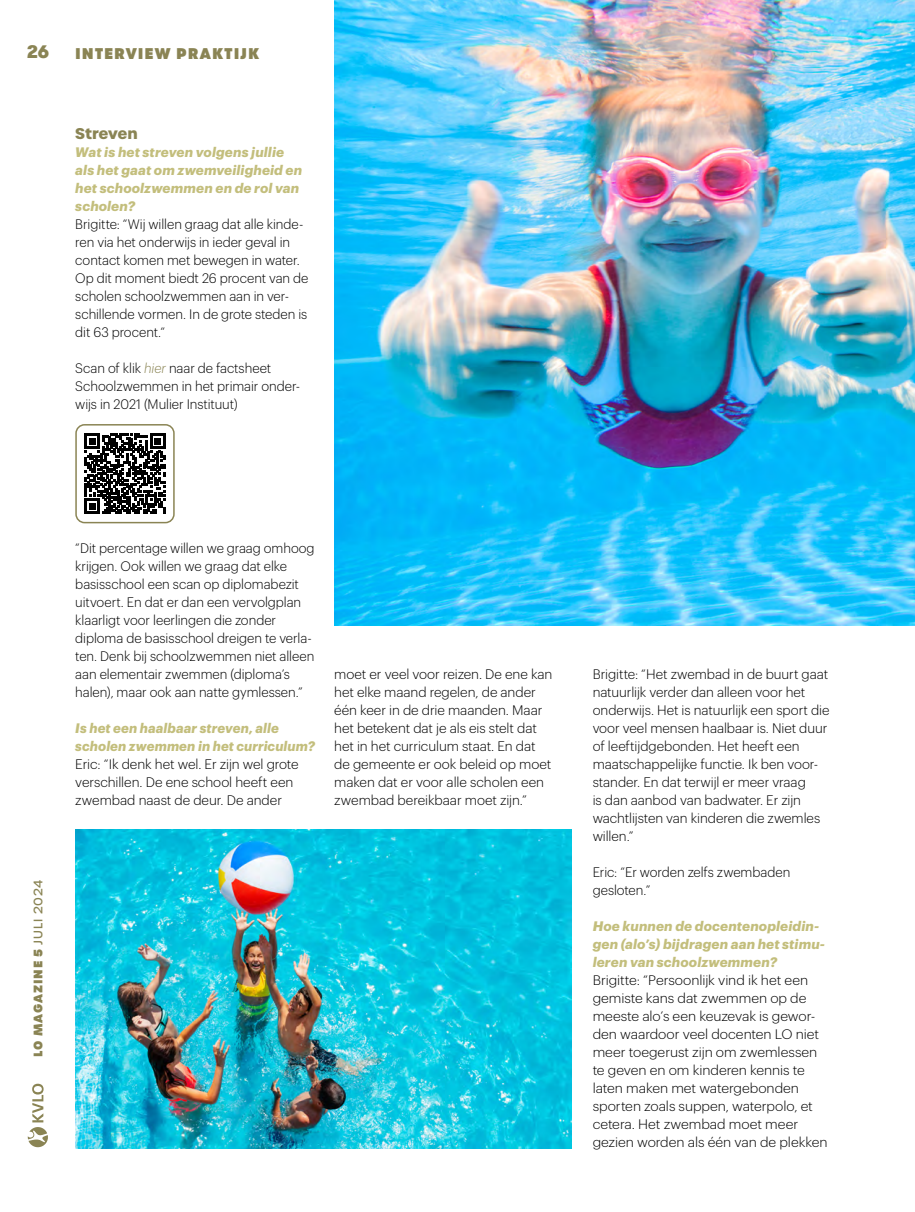
<style>
.page{position:relative;width:915px;height:1212px;background:#fff}
.page>*{position:absolute;margin:0;border:0;box-sizing:border-box;transform-origin:0 0}
.t1{font:900 18px "GT Walsheim Pro";color:#8a8454}
.t2{font:800 15px "Urbane";letter-spacing:.06em;color:#8a8454}
.t3{font:700 15px "Urbane";letter-spacing:-.015em;color:#8a8454}
.t4{font:300 13.5px/18px "Graphik";color:#000}
.t5{font:italic 700 13.5px/18px "Graphik";letter-spacing:.01em;color:#c3be7c}
.t6{font:800 12px "Urbane";letter-spacing:.07em;color:#8a8454}
.s1{font-style:italic;color:#8a8454}
.s2{font-weight:500}
</style>
<div class="page">
<svg style="left:28px;top:1084px;width:20px;height:63px"></svg>
<svg style="left:85px;top:433px;width:80px;height:81px"></svg>
<div style="left:75px;top:424px;width:100px;height:99px;border:2px solid #8a8454;border-radius:9px"></div>
<img style="left:334px;top:0;width:580px;height:625px">
<img style="left:76px;top:830px;width:495px;height:318px">
<h1 class="t1" style="left:27px;top:40px;width:24px">26</h1>
<p class="t2" style="left:75px;top:43px;width:185px">INTERVIEW PRAKTIJK</p>
<p class="t3" style="left:75px;top:123px;width:64px">Streven</p>
<p class="t5" style="left:75px;top:142px;width:228px">Wat is het streven volgens jullie als het gaat om zwemveiligheid en het schoolzwemmen en de rol van scholen?</p>
<p class="t4" style="left:75px;top:214px;width:234px">Brigitte: “Wij willen graag dat alle kinde&shy;ren via het onderwijs in ieder geval in contact komen met bewegen in water.<br>Op dit moment biedt 26 procent van de scholen schoolzwemmen aan in ver&shy;schillende vormen. In de grote steden is dit 63 procent.“</p>
<p class="t4" style="left:75px;top:358px;width:226px">Scan of klik <span class="s1">hier</span> naar de factsheet<br>Schoolzwemmen in het primair onder&shy;wijs in 2021 (Mulier Instituut)</p>
<p class="t6" style="left:30px;top:1057px;width:179px;rotate:-90deg">LO MAGAZINE 5 <span class="s2">JULI 2024</span></p>
<p class="t4" style="left:75px;top:538px;width:241px">“Dit percentage willen we graag omhoog krijgen. Ook willen we graag dat elke basisschool een scan op diplomabezit uitvoert. En dat er dan een vervolgplan klaarligt voor leerlingen die zonder diploma de basisschool dreigen te verla&shy;ten. Denk bij schoolzwemmen niet alleen aan elementair zwemmen (diploma’s halen), maar ook aan natte gymlessen.”</p>
<p class="t5" style="left:75px;top:718px;width:241px">Is het een haalbaar streven, alle scholen zwemmen in het curriculum?</p>
<p class="t4" style="left:75px;top:754px;width:225px">Eric: “Ik denk het wel. Er zijn wel grote verschillen. De ene school heeft een zwembad naast de deur. De ander</p>
<p class="t4" style="left:334px;top:664px;width:220px">moet er veel voor reizen. De ene kan het elke maand regelen, de ander één keer in de drie maanden. Maar het betekent dat je als eis stelt dat het in het curriculum staat. En dat de gemeente er ook beleid op moet maken dat er voor alle scholen een zwembad bereikbaar moet zijn.”</p>
<p class="t4" style="left:592px;top:664px;width:238px">Brigitte: “Het zwembad in de buurt gaat natuurlijk verder dan alleen voor het onderwijs. Het is natuurlijk een sport die voor veel mensen haalbaar is. Niet duur of leeftijdgebonden. Het heeft een maatschappelijke functie. Ik ben voor&shy;stander. En dat terwijl er meer vraag<br>is dan aanbod van badwater. Er zijn wachtlijsten van kinderen die zwemles willen.”</p>
<p class="t4" style="left:592px;top:862px;width:199px">Eric: “Er worden zelfs zwembaden gesloten.”</p>
<p class="t5" style="left:592px;top:916px;width:234px">Hoe kunnen de docentenopleidin&shy;gen (alo’s) bijdragen aan het stimu&shy;leren van schoolzwemmen?</p>
<p class="t4" style="left:592px;top:970px;width:236px">Brigitte: “Persoonlijk vind ik het een gemiste kans dat zwemmen op de meeste alo’s een keuzevak is gewor&shy;den waardoor veel docenten LO niet meer toegerust zijn om zwemlessen te geven en om kinderen kennis te laten maken met watergebonden sporten zoals suppen, waterpolo, et cetera. Het zwembad moet meer gezien worden als één van de plekken</p>
</div>
